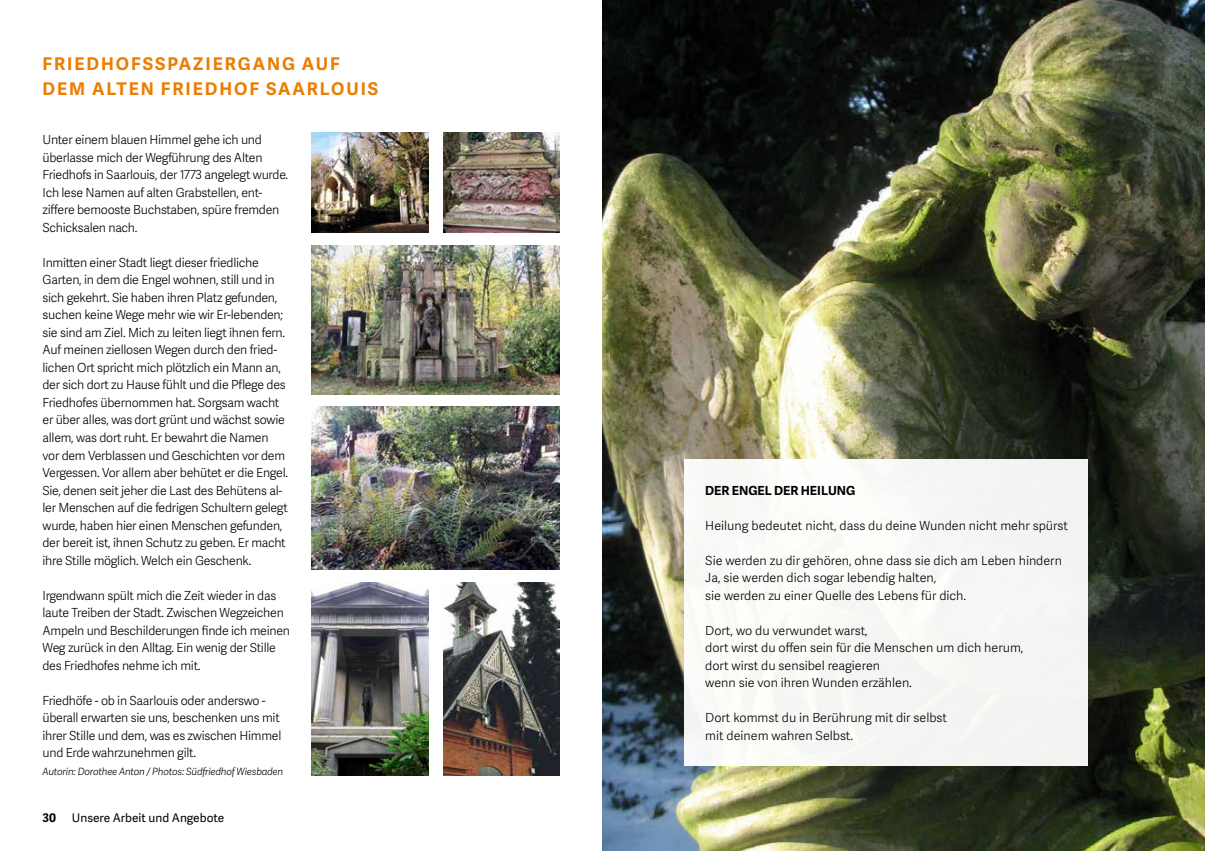
<style>
.page{position:relative;width:1205px;height:851px;background:#fff}
.page>*{position:absolute;margin:0;border:0;box-sizing:border-box;transform-origin:0 0}
.t1{font:700 17.5px/25px "Adelle Sans";letter-spacing:.11em;color:#ec7d00}
.t2{font:300 12.5px/17.5px "Adelle Sans";letter-spacing:-.02em;color:#000}
.t3{font:300 12.5px/17.5px "Adelle Sans";color:#000}
.t4{font:700 12.5px "Adelle Sans";color:#000}
.t5{font:11.88px "Adelle Sans";color:#000}
.t6{font:700 11.88px "Adelle Sans";color:#000}
.t7{font:italic 300 10px "Adelle Sans";letter-spacing:-.02em;color:#000}
</style>
<div class="page">
<img style="left:602px;top:0;width:603px;height:850px">
<img style="left:443px;top:583px;width:117px;height:192px">
<img style="left:312px;top:583px;width:117px;height:192px">
<img style="left:312px;top:406px;width:248px;height:163px">
<img style="left:312px;top:133px;width:117px;height:100px">
<img style="left:443px;top:133px;width:117px;height:100px">
<img style="left:312px;top:245px;width:248px;height:149px">
<div style="left:684px;top:459px;width:404px;height:306px;background:#f7f7f5"></div>
<h1 class="t1" style="left:43px;top:50px;width:337px">FRIEDHOFSSPAZIERGANG AUF<br>DEM ALTEN FRIEDHOF SAARLOUIS</h1>
<p class="t2" style="left:43px;top:131px;width:247px">Unter einem blauen Himmel gehe ich und überlasse mich der Wegführung des Alten Friedhofs in Saarlouis, der 1773 angelegt wurde.<br>Ich lese Namen auf alten Grabstellen, ent&shy;ziffere bemooste Buchstaben, spüre fremden Schicksalen nach.</p>
<p class="t2" style="left:43px;top:253px;width:247px">Inmitten einer Stadt liegt dieser friedliche Garten, in dem die Engel wohnen, still und in sich gekehrt. Sie haben ihren Platz gefunden, suchen keine Wege mehr wie wir Er-lebenden; sie sind am Ziel. Mich zu leiten liegt ihnen fern.<br>Auf meinen ziellosen Wegen durch den fried&shy;lichen Ort spricht mich plötzlich ein Mann an, der sich dort zu Hause fühlt und die Pflege des Friedhofes übernommen hat. Sorgsam wacht er über alles, was dort grünt und wächst sowie allem, was dort ruht. Er bewahrt die Namen vor dem Verblassen und Geschichten vor dem Vergessen. Vor allem aber behütet er die Engel.<br>Sie, denen seit jeher die Last des Behütens al&shy;ler Menschen auf die fedrigen Schultern gelegt wurde, haben hier einen Menschen gefunden, der bereit ist, ihnen Schutz zu geben. Er macht ihre Stille möglich. Welch ein Geschenk.</p>
<p class="t2" style="left:43px;top:586px;width:249px">Irgendwann spült mich die Zeit wieder in das laute Treiben der Stadt. Zwischen Wegzeichen Ampeln und Beschilderungen finde ich meinen Weg zurück in den Alltag. Ein wenig der Stille des Friedhofes nehme ich mit.</p>
<p class="t2" style="left:43px;top:691px;width:240px">Friedhöfe - ob in Saarlouis oder anderswo - überall erwarten sie uns, beschenken uns mit ihrer Stille und dem, was es zwischen Himmel und Erde wahrzunehmen gilt.</p>
<p class="t7" style="left:43px;top:763px;width:242px">Autorin: Dorothee Anton / Photos: Südfriedhof Wiesbaden</p>
<p class="t6" style="left:43px;top:809px;width:15px">30</p>
<p class="t5" style="left:72px;top:809px;width:154px">Unsere Arbeit und Angebote</p>
<p class="t4" style="left:705px;top:481px;width:152px">DER ENGEL DER HEILUNG</p>
<p class="t3" style="left:705px;top:516px;width:364px">Heilung bedeutet nicht, dass du deine Wunden nicht mehr spürst</p>
<p class="t3" style="left:705px;top:551px;width:358px">Sie werden zu dir gehören, ohne dass sie dich am Leben hindern<br>Ja, sie werden dich sogar lebendig halten,<br>sie werden zu einer Quelle des Lebens für dich.</p>
<p class="t3" style="left:705px;top:621px;width:320px">Dort, wo du verwundet warst,<br>dort wirst du offen sein für die Menschen um dich herum, dort wirst du sensibel reagieren<br>wenn sie von ihren Wunden erzählen.</p>
<p class="t3" style="left:705px;top:708px;width:243px">Dort kommst du in Berührung mit dir selbst mit deinem wahren Selbst.</p>
</div>
